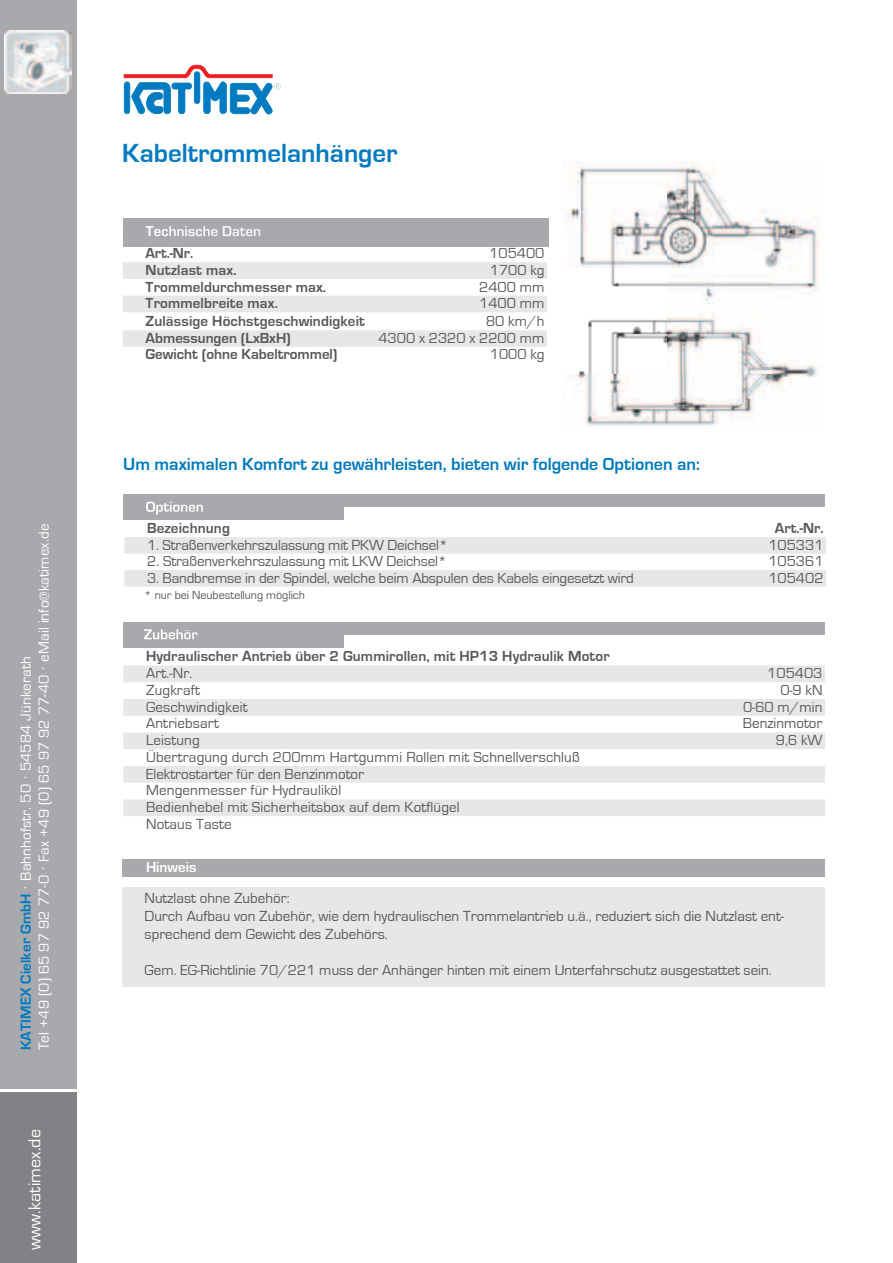
<style>
.page{position:relative;width:893px;height:1263px;background:#fff}
.page>*{position:absolute;margin:0;border:0;box-sizing:border-box;transform-origin:0 0}
.t1{font:700 27px "Eurostile";color:#007ac0}
.t2{font:700 18px "Eurostile";color:#007ac0}
.t3{font:18px "Eurostile";letter-spacing:.01em;color:#fff}
.t4{font:15px/16.8px "Eurostile";color:#57585a}
.t5{font:700 15px "Eurostile";letter-spacing:.01em;color:#57585a}
.t6{font:15px/18px "Eurostile";letter-spacing:.01em;color:#fff}
.t7{font:700 15px "Eurostile";color:#fff}
.t8{font:12px "Eurostile";color:#57585a}
.s1{font-weight:700;color:#007ac0}
.s2{font-family:"Arial"}
</style>
<div class="page">
<div style="left:123px;top:494px;width:702px;height:26px;background:#a8a9ad"></div>
<div style="left:344px;top:507px;width:481px;height:13px;background:#fff"></div>
<img style="left:563px;top:162px;width:256px;height:265px">
<div style="left:0;top:1093px;width:77px;height:170px;background:#808285"></div>
<div style="left:0;top:0;width:77px;height:1089px;background:#a8a9ad"></div>
<svg style="left:124px;top:65px;width:157px;height:49px"></svg>
<img style="left:4px;top:30px;width:67px;height:64px">
<svg style="left:123px;top:246px;width:424px;height:101px"></svg>
<div style="left:123px;top:218px;width:426px;height:28px;background:#a8a9ad"></div>
<svg style="left:124px;top:537px;width:702px;height:50px"></svg>
<div style="left:123px;top:622px;width:702px;height:25px;background:#a8a9ad"></div>
<div style="left:344px;top:635px;width:481px;height:12px;background:#fff"></div>
<svg style="left:123px;top:665px;width:702px;height:151px;fill:#e6e7e9"></svg>
<div style="left:123px;top:859px;width:702px;height:17px;background:#a8a9ad"></div>
<div style="left:123px;top:887px;width:702px;height:99px;background:#e6e7e9"></div>
<p class="t6" style="left:17px;top:1050px;width:528px;rotate:-90deg"><span class="s1">KATIMEX Cielker GmbH</span> <span class="s2">·</span> Bahnhofstr. 50 <span class="s2">·</span> 54584 Jünkerath<br>Tel +49 (0) 65 97 92 77-0 <span class="s2">·</span> Fax +49 (0) 65 97 92 77-40 <span class="s2">·</span> eMail info@katimex.de</p>
<p class="t3" style="left:25px;top:1250px;width:123px;rotate:-90deg">www.katimex.de</p>
<h1 class="t1" style="left:122px;top:138px;width:277px">Kabeltrommelanhänger</h1>
<p class="t7" style="left:146px;top:223px;width:117px">Technische Daten</p>
<p class="t5" style="left:146px;top:245px;width:49px">Art.-Nr.</p>
<p class="t4" style="left:489px;top:245px;width:57px">105400</p>
<p class="t5" style="left:146px;top:262px;width:92px">Nutzlast max.</p>
<p class="t4" style="left:490px;top:262px;width:56px">1700 kg</p>
<p class="t5" style="left:146px;top:278px;width:182px">Trommeldurchmesser max.</p>
<p class="t4" style="left:479px;top:278px;width:67px">2400 mm</p>
<p class="t5" style="left:146px;top:295px;width:134px">Trommelbreite max.</p>
<p class="t4" style="left:479px;top:295px;width:67px">1400 mm</p>
<p class="t5" style="left:146px;top:313px;width:221px">Zulässige Höchstgeschwindigkeit</p>
<p class="t4" style="left:486px;top:313px;width:60px">80 km/h</p>
<p class="t5" style="left:146px;top:330px;width:147px">Abmessungen (LxBxH)</p>
<p class="t4" style="left:378px;top:330px;width:167px">4300 x 2320 x 2200 mm</p>
<p class="t5" style="left:146px;top:346px;width:193px">Gewicht (ohne Kabeltrommel)</p>
<p class="t4" style="left:490px;top:346px;width:56px">1000 kg</p>
<p class="t2" style="left:123px;top:454px;width:578px">Um maximalen Komfort zu gewährleisten, bieten wir folgende Optionen an:</p>
<p class="t7" style="left:146px;top:499px;width:60px">Optionen</p>
<p class="t5" style="left:147px;top:520px;width:84px">Bezeichnung</p>
<p class="t5" style="left:775px;top:520px;width:50px">Art.-Nr.</p>
<p class="t4" style="left:147px;top:536px;width:302px">1. Straßenverkehrszulassung mit PKW Deichsel*</p>
<p class="t4" style="left:768px;top:536px;width:57px">105331</p>
<p class="t4" style="left:147px;top:553px;width:301px">2. Straßenverkehrszulassung mit LKW Deichsel*</p>
<p class="t4" style="left:768px;top:553px;width:57px">105361</p>
<p class="t4" style="left:147px;top:569px;width:488px">3. Bandbremse in der Spindel, welche beim Abspulen des Kabels eingesetzt wird</p>
<p class="t4" style="left:768px;top:569px;width:57px">105402</p>
<p class="t8" style="left:144px;top:589px;width:162px">* nur bei Neubestellung möglich</p>
<p class="t7" style="left:144px;top:626px;width:56px">Zubehör</p>
<p class="t5" style="left:146px;top:648px;width:465px">Hydraulischer Antrieb über 2 Gummirollen, mit HP13 Hydraulik Motor</p>
<p class="t4" style="left:146px;top:665px;width:48px">Art.-Nr.</p>
<p class="t4" style="left:767px;top:665px;width:57px">105403</p>
<p class="t4" style="left:146px;top:682px;width:55px">Zugkraft</p>
<p class="t4" style="left:780px;top:682px;width:44px">0-9 kN</p>
<p class="t4" style="left:146px;top:699px;width:103px">Geschwindigkeit</p>
<p class="t4" style="left:743px;top:699px;width:81px">0-60 m/min</p>
<p class="t4" style="left:146px;top:715px;width:74px">Antriebsart</p>
<p class="t4" style="left:743px;top:715px;width:81px">Benzinmotor</p>
<p class="t4" style="left:146px;top:732px;width:55px">Leistung</p>
<p class="t4" style="left:776px;top:732px;width:48px">9,6 kW</p>
<p class="t4" style="left:146px;top:749px;width:435px">Übertragung durch 200mm Hartgummi Rollen mit Schnellverschluß Elektrostarter für den Benzinmotor<br>Mengenmesser für Hydrauliköl<br>Bedienhebel mit Sicherheitsbox auf dem Kotflügel<br>Notaus Taste</p>
<p class="t7" style="left:146px;top:859px;width:52px">Hinweis</p>
<p class="t4" style="left:145px;top:889px;width:641px;line-height:18px">Nutzlast ohne Zubehör:<br>Durch Aufbau von Zubehör, wie dem hydraulischen Trommelantrieb u.ä., reduziert sich die Nutzlast ent&shy;sprechend dem Gewicht des Zubehörs.</p>
<p class="t4" style="left:145px;top:962px;width:629px">Gem. EG-Richtlinie 70/221 muss der Anhänger hinten mit einem Unterfahrschutz ausgestattet sein.</p>
</div>
